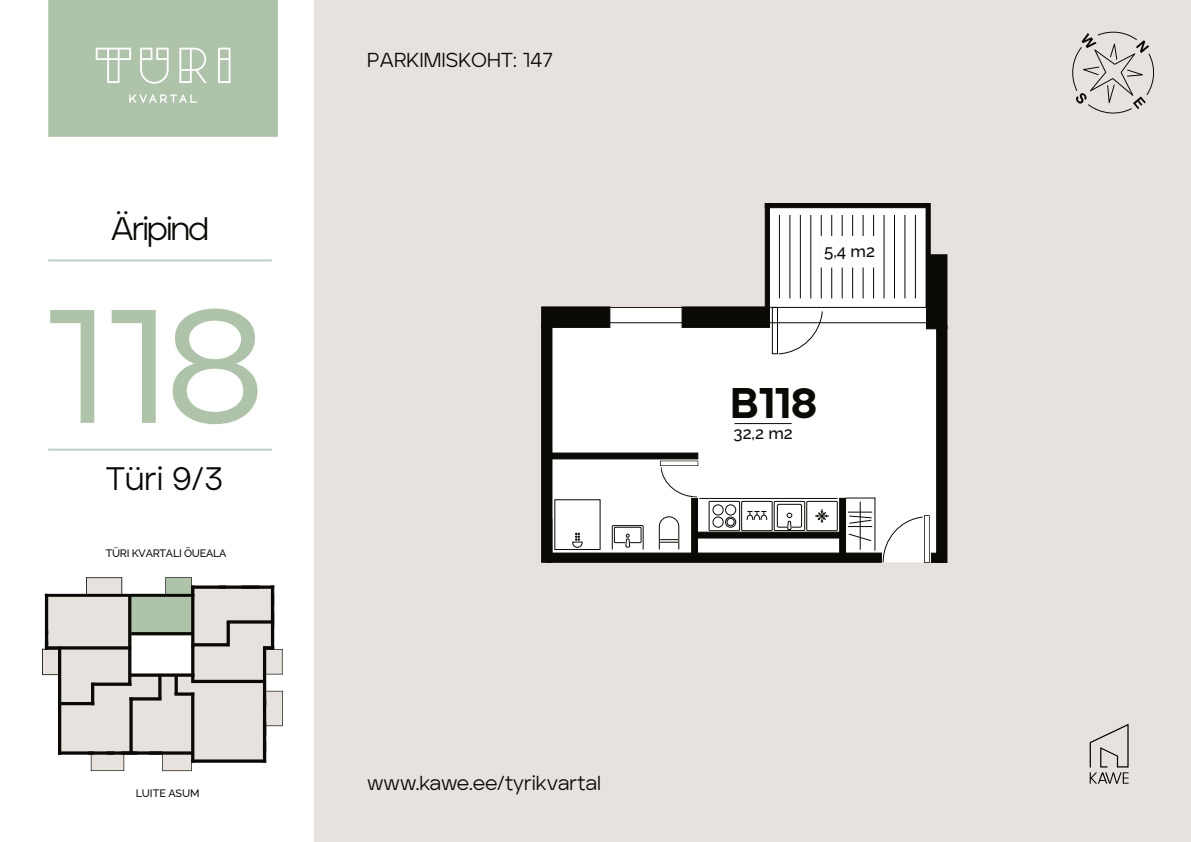
<style>
.page{position:relative;width:1191px;height:842px;background:#fff}
.page>*{position:absolute;margin:0;border:0;box-sizing:border-box;transform-origin:0 0}
.t1{font:500 161.2px "Aventa";color:#afc3aa}
.t2{font:900 42.6px "Aventa";color:#0a0905}
.t3{font:32.4px "Aventa";letter-spacing:-.06em;color:#0a0905}
.t4{font:20.1px "Aventa";color:#0a0905}
.t5{font:500 16.8px "Raleway";color:#0a0905}
.t6{font:500 10.8px "Raleway";letter-spacing:-.025em;color:#0a0905}
.t7{font:500 10.8px "Raleway";color:#0a0905}
</style>
<div class="page">
<div style="left:48px;top:0;width:230px;height:137px;background:#afc3aa"></div>
<svg style="left:129px;top:94px;width:68px;height:9px"></svg>
<svg style="left:179px;top:48px;width:28px;height:35px"></svg>
<svg style="left:96px;top:48px;width:35px;height:35px"></svg>
<svg style="left:140px;top:48px;width:29px;height:36px"></svg>
<svg style="left:218px;top:48px;width:12px;height:35px"></svg>
<svg style="left:48px;top:259px;width:224px;height:3px"></svg>
<svg style="left:48px;top:448px;width:224px;height:3px"></svg>
<svg style="left:42px;top:577px;width:241px;height:194px"></svg>
<div style="left:314px;top:0;width:877px;height:842px;background:#e8e2df"></div>
<svg style="left:1072px;top:31px;width:83px;height:83px"></svg>
<svg style="left:1089px;top:724px;width:39px;height:60px"></svg>
<svg style="left:548px;top:207px;width:398px;height:355px;fill:#fff"></svg>
<svg style="left:779px;top:214px;width:1px;height:85px"></svg>
<svg style="left:789px;top:214px;width:1px;height:85px"></svg>
<svg style="left:800px;top:214px;width:1px;height:85px"></svg>
<svg style="left:810px;top:214px;width:1px;height:85px"></svg>
<svg style="left:821px;top:214px;width:1px;height:85px"></svg>
<svg style="left:831px;top:214px;width:1px;height:85px"></svg>
<svg style="left:841px;top:214px;width:1px;height:85px"></svg>
<svg style="left:852px;top:214px;width:1px;height:85px"></svg>
<svg style="left:862px;top:214px;width:1px;height:85px"></svg>
<svg style="left:873px;top:214px;width:1px;height:85px"></svg>
<svg style="left:883px;top:214px;width:1px;height:85px"></svg>
<svg style="left:894px;top:214px;width:1px;height:85px"></svg>
<svg style="left:904px;top:214px;width:1px;height:85px"></svg>
<svg style="left:915px;top:214px;width:1px;height:85px"></svg>
<svg style="left:612px;top:525px;width:31px;height:25px"></svg>
<svg style="left:845px;top:498px;width:30px;height:53px;background:#d7d6d6"></svg>
<svg style="left:572px;top:533px;width:10px;height:15px"></svg>
<div style="left:820px;top:236px;width:60px;height:32px;background:#fff"></div>
<svg style="left:882px;top:516px;width:41px;height:47px;background:#f6f6f5"></svg>
<svg style="left:659px;top:467px;width:179px;height:83px;background:#e8e8e7"></svg>
<div style="left:542px;top:307px;width:395px;height:16px;border:1px solid #0a0905"></div>
<div style="left:772px;top:307px;width:5px;height:47px;border:1px solid #0a0905"></div>
<svg style="left:778px;top:311px;width:45px;height:43px;background:#f0f0f0"></svg>
<div style="left:691px;top:498px;width:6px;height:58px;background:#0a0905"></div>
<div style="left:691px;top:498px;width:7px;height:58px;border:1px solid #0a0905"></div>
<div style="left:839px;top:498px;width:6px;height:58px;background:#0a0905"></div>
<div style="left:839px;top:498px;width:6px;height:58px;border:1px solid #0a0905"></div>
<div style="left:550px;top:453px;width:148px;height:6px;background:#0a0905"></div>
<div style="left:696px;top:532px;width:148px;height:6px;background:#0a0905"></div>
<div style="left:696px;top:532px;width:148px;height:6px;border:1px solid #0a0905"></div>
<div style="left:682px;top:307px;width:87px;height:20px;background:#0a0905"></div>
<div style="left:682px;top:307px;width:87px;height:21px;border:1px solid #0a0905"></div>
<div style="left:541px;top:307px;width:69px;height:20px;background:#0a0905"></div>
<div style="left:541px;top:307px;width:69px;height:21px;border:1px solid #0a0905"></div>
<div style="left:936px;top:326px;width:11px;height:236px;background:#0a0905"></div>
<div style="left:936px;top:326px;width:11px;height:237px;border:1px solid #0a0905"></div>
<div style="left:926px;top:255px;width:21px;height:74px;background:#0a0905"></div>
<hr style="left:926px;top:204px;width:4px;height:104px;background:#0a0905">
<div style="left:925px;top:203px;width:5px;height:105px;border:1px solid #0a0905"></div>
<div style="left:765px;top:203px;width:4px;height:105px;border:1px solid #0a0905"></div>
<hr style="left:765px;top:204px;width:164px;height:4px;background:#0a0905">
<div style="left:765px;top:203px;width:164px;height:5px;border:1px solid #0a0905"></div>
<div style="left:547px;top:553px;width:334px;height:9px;background:#0a0905"></div>
<div style="left:931px;top:553px;width:8px;height:9px;background:#0a0905"></div>
<div style="left:931px;top:553px;width:9px;height:10px;border:1px solid #0a0905"></div>
<div style="left:541px;top:323px;width:11px;height:239px;background:#0a0905"></div>
<div style="left:541px;top:323px;width:11px;height:239px;border:1px solid #0a0905"></div>
<svg style="left:734px;top:423px;width:58px;height:1px"></svg>
<h3 class="t3" style="left:110px;top:208px;width:100px">Äripind</h3>
<h1 class="t1" style="left:42px;top:268px;width:224px">118</h1>
<h3 class="t3" style="left:105px;top:458px;width:119px">Türi 9/3</h3>
<p class="t6" style="left:106px;top:544px;width:122px">TÜRI KVARTALI ÕUEALA</p>
<p class="t7" style="left:136px;top:785px;width:65px">LUITE ASUM</p>
<p class="t4" style="left:367px;top:48px;width:187px">PARKIMISKOHT: 147</p>
<p class="t4" style="left:367px;top:770px;width:235px">www.kawe.ee/tyrikvartal</p>
<p class="t5" style="left:824px;top:237px;width:52px">5,4 m2</p>
<h2 class="t2" style="left:730px;top:377px;width:88px">B118</h2>
<p class="t5" style="left:733px;top:419px;width:61px">32,2 m2</p>
</div>
